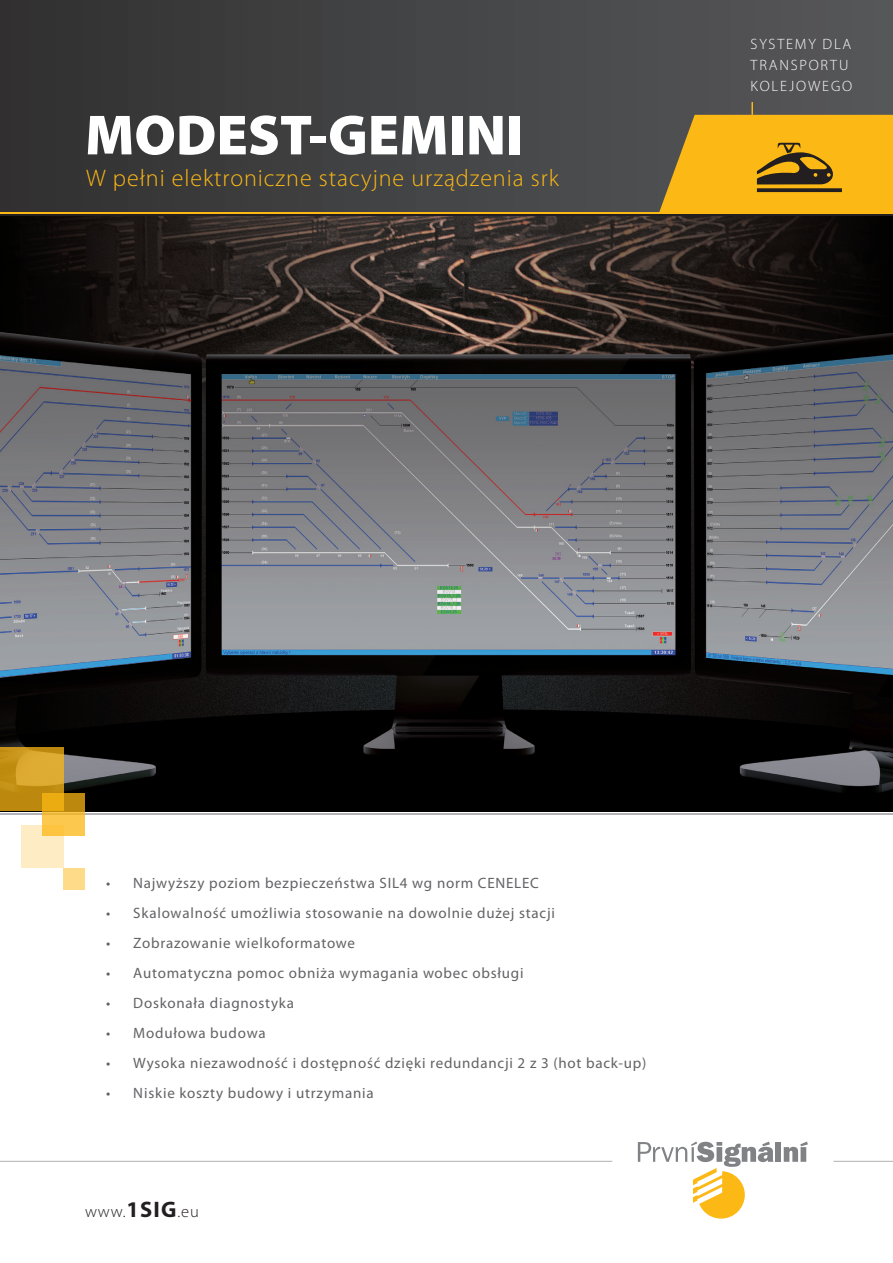
<style>
.page{position:relative;width:893px;height:1263px;background:#fff}
.page>*{position:absolute;margin:0;border:0;box-sizing:border-box;transform-origin:0 0}
.t1{font:900 57px "Myriad Pro";color:#fff}
.t2{font:300 24px "Myriad Pro";letter-spacing:.04em;color:#fcb814}
.t3{font:300 16.5px "Myriad Pro";color:#231f20}
.t4{font:15px "Myriad Pro";letter-spacing:.05em;color:#636366}
.t5{font:300 15px/21px "Myriad Pro";letter-spacing:.12em;color:#fff}
.s1{font-weight:700;font-size:22.5px}
</style>
<div class="page">
<div style="left:0;top:0;width:893px;height:213px;background:linear-gradient(to right,#323132,#57585a)"></div>
<hr style="left:0;top:213px;width:893px;height:1px;background:#fcb814">
<hr style="left:0;top:214px;width:893px;height:2px;background:#231f20">
<hr style="left:0;top:813px;width:893px;height:2px;background:#b2b3b7">
<div style="left:775px;top:1142px;width:6px;height:20px;background:#808285"></div>
<svg style="left:784px;top:1141px;width:24px;height:21px"></svg>
<svg style="left:638px;top:1141px;width:135px;height:77px"></svg>
<hr style="left:833px;top:1161px;width:60px;height:1px;background:#231f20">
<hr style="left:0;top:1161px;width:612px;height:1px;background:#231f20">
<img style="left:0;top:216px;width:893px;height:595px">
<svg style="left:659px;top:102px;width:234px;height:111px;background:#cc9920"></svg>
<svg style="left:43px;top:793px;width:42px;height:43px"></svg>
<svg style="left:21px;top:825px;width:43px;height:43px;background:#fde7b2"></svg>
<div style="left:64px;top:868px;width:21px;height:21px;background:#fddb89"></div>
<svg style="left:0;top:747px;width:64px;height:64px;background:#cf9a1d"></svg>
<h1 class="t1" style="left:85px;top:103px;width:440px">MODEST-GEMINI</h1>
<h2 class="t2" style="left:86px;top:165px;width:474px">W pełni elektroniczne stacyjne urządzenia srk</h2>
<p class="t5" style="left:751px;top:34px;width:103px">Systemy dla transportu kolej owego</p>
<p class="t4" style="left:106px;top:874px;width:434px">• Najwyższy poziom bezpieczeństwa SIL4 wg norm CENELEC</p>
<p class="t4" style="left:106px;top:904px;width:450px">• Skalowalność umożliwia stosowanie na dowolnie dużej stacji</p>
<p class="t4" style="left:106px;top:934px;width:250px">• Zobrazowanie wielkoformatowe</p>
<p class="t4" style="left:106px;top:964px;width:419px">• Automatyczna pomoc obniża wymagania wobec obsługi</p>
<p class="t4" style="left:106px;top:994px;width:189px">• Doskonała diagnostyka</p>
<p class="t4" style="left:106px;top:1024px;width:161px">• Modułowa budowa</p>
<p class="t4" style="left:106px;top:1054px;width:542px">• Wysoka niezawodność i dostępność dzięki redundancji 2 z 3 (hot back-up)</p>
<p class="t4" style="left:106px;top:1084px;width:269px">• Niskie koszty budowy i utrzymania</p>
<p class="t3" style="left:85px;top:1203px;width:115px">www.<span class="s1">1SIG</span>.eu</p>
</div>
